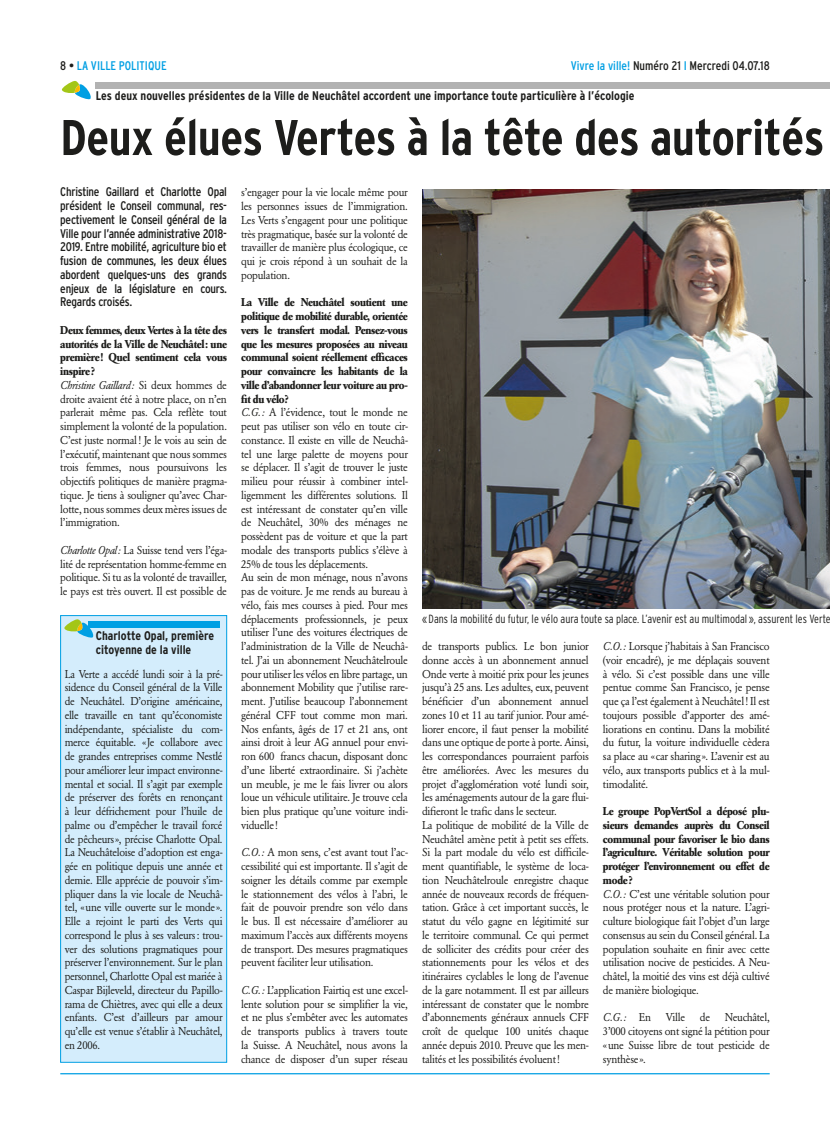
<style>
.page{position:relative;width:830px;height:1134px;background:#fff}
.page>*{position:absolute;margin:0;border:0;box-sizing:border-box;transform-origin:0 0}
.t1{font:700 condensed 50px "Interstate";letter-spacing:-.01em;color:#1d1d1b}
.t2{font:condensed 12.5px/13.8px "Interstate";letter-spacing:-.02em;color:#1d1d1b;text-align:justify}
.t3{font:700 condensed 12.5px/13.8px "Interstate";color:#1d1d1b}
.t4{font:condensed 12.5px "Interstate";color:#1d1d1b}
.t5{font:condensed 12.5px "Interstate";color:#009fe3}
.t6{font:300 condensed 11.88px "Interstate";color:#1d1d1b;scale:.95 1}
.t7{font:11.25px/13.8px "Garamond BE";letter-spacing:-.025em;color:#1d1d1b;text-align:justify;scale:.95 1}
.t8{font:11.25px/13.8px "Garamond BE";letter-spacing:-.025em;color:#1d1d1b;text-align:justify;scale:.94 1}
.t9{font:italic 11.25px "Garamond BE";color:#1d1d1b;scale:.95 1}
.s1{color:#1d1d1b}
.s2{color:#009fe3}
.s3{font-weight:700}
.s4{font-style:italic}
.s5{font-style:normal}
</style>
<div class="page">
<hr style="left:60px;top:1073px;width:709px;height:1px;background:#009fe3">
<div style="left:96px;top:83px;width:733px;height:6px;background:#b2b2b2"></div>
<svg style="left:62px;top:81px;width:29px;height:18px"></svg>
<img style="left:422px;top:189px;width:407px;height:420px">
<div style="left:61px;top:616px;width:165px;height:446px;background:#d4edfc"></div>
<div style="left:60px;top:615px;width:167px;height:447px;border:1px solid #009fe3"></div>
<div style="left:89px;top:621px;width:131px;height:6px;background:#009fe3"></div>
<svg style="left:64px;top:619px;width:29px;height:19px"></svg>
<p class="t5" style="left:60px;top:59px;width:108px"><span class="s1">8 •</span> LA VILLE POLITIQUE</p>
<p class="t4" style="left:570px;top:59px;width:200px"><span class="s2">Vivre la ville!</span> Numéro 21 <span class="s2">I</span> Mercredi 04.07.18</p>
<p class="t3" style="left:96px;top:89px;width:540px">Les deux nouvelles présidentes de la Ville de Neuchâtel accordent une importance toute particulière à l’écologie</p>
<h1 class="t1" style="left:60px;top:110px;width:765px">Deux élues Vertes à la tête des autorités</h1>
<p class="t2" style="left:60px;top:185px;width:168px">Christine Gaillard et Charlotte Opal président le Conseil communal, res&shy;pectivement le Conseil général de la Ville pour l’année administrative 2018- 2019. Entre mobilité, agriculture bio et fusion de communes, les deux élues abordent quelques-uns des grands enjeux de la législature en cours.<br>Regards croisés.</p>
<p class="t7" style="left:60px;top:323px;width:177px;text-align:left"><span class="s3">Deux femmes, deux Vertes à la tête des autorités de la Ville de Neuchâtel: une première! Quel sentiment cela vous inspire?<br></span><span class="s4">Christine Gaillard:</span> Si deux hommes de droite avaient été à notre place, on n’en parlerait même pas. Cela reflète tout simplement la volonté de la population.<br>C’est juste normal! Je le vois au sein de l’exécutif, maintenant que nous sommes trois femmes, nous poursuivons les objectifs politiques de manière pragma&shy;tique. Je tiens à souligner qu’avec Char&shy;lotte, nous sommes deux mères issues de l’immigration.</p>
<p class="t7" style="left:60px;top:543px;width:177px"><span class="s4">Charlotte Opal:</span> La Suisse tend vers l’éga&shy;lité de représentation homme-femme en politique. Si tu as la volonté de travailler, le pays est très ouvert. Il est possible de</p>
<p class="t7" style="left:241px;top:186px;width:177px">s’engager pour la vie locale même pour les personnes issues de l’immigration.<br>Les Verts s’engagent pour une politique très pragmatique, basée sur la volonté de travailler de manière plus écologique, ce qui je crois répond à un souhait de la population.</p>
<p class="t7" style="left:241px;top:296px;width:177px;text-align:left"><span class="s3">La Ville de Neuchâtel soutient une politique de mobilité durable, orientée vers le transfert modal. Pensez-vous que les mesures proposées au niveau communal soient réellement efficaces pour convaincre les habitants de la ville d’abandonner leur voiture au pro&shy;fit du vélo?<br></span><span class="s4">C.G.:</span> A l’évidence, tout le monde ne peut pas utiliser son vélo en toute cir&shy;constance. Il existe en ville de Neuchâ&shy;tel une large palette de moyens pour se déplacer. Il s’agit de trouver le juste milieu pour réussir à combiner intel&shy;ligemment les différentes solutions. Il est intéressant de constater qu’en ville de Neuchâtel, 30% des ménages ne possèdent pas de voiture et que la part modale des transports publics s’élève à 25% de tous les déplacements.<br>Au sein de mon ménage, nous n’avons pas de voiture. Je me rends au bureau à vélo, fais mes courses à pied. Pour mes déplacements professionnels, je peux utiliser l’une des voitures électriques de l’administration de la Ville de Neuchâ&shy;tel. J’ai un abonnement Neuchâtelroule pour utiliser les vélos en libre partage, un abonnement Mobility que j’utilise rare&shy;ment. J’utilise beaucoup l’abonnement général CFF tout comme mon mari.<br>Nos enfants, âgés de 17 et 21 ans, ont ainsi droit à leur AG annuel pour envi&shy;ron 600 francs chacun, disposant donc d’une liberté extraordinaire. Si j’achète un meuble, je me le fais livrer ou alors loue un véhicule utilitaire. Je trouve cela bien plus pratique qu’une voiture indi&shy;viduelle!</p>
<p class="t7" style="left:241px;top:846px;width:177px"><span class="s4">C.O.:</span> A mon sens, c’est avant tout l’ac&shy;cessibilité qui est importante. Il s’agit de soigner les détails comme par exemple le stationnement des vélos à l’abri, le fait de pouvoir prendre son vélo dans le bus. Il est nécessaire d’améliorer au maximum l’accès aux différents moyens de transport. Des mesures pragmatiques peuvent faciliter leur utilisation.</p>
<p class="t7" style="left:241px;top:983px;width:177px"><span class="s4">C.G.:</span> L’application Fairtiq est une excel&shy;lente solution pour se simplifier la vie, et ne plus s’embêter avec les automates de transports publics à travers toute la Suisse. A Neuchâtel, nous avons la chance de disposer d’un super réseau</p>
<p class="t6" style="left:422px;top:612px;width:431px">« Dans la mobilité du futur, le vélo aura toute sa place. L’avenir est au multimodal », assurent les Verte</p>
<p class="t3" style="left:96px;top:629px;width:120px">Charlotte Opal, première citoyenne de la ville</p>
<p class="t7" style="left:422px;top:639px;width:177px;text-align:left">de transports publics. Le bon junior donne accès à un abonnement annuel Onde verte à moitié prix pour les jeunes jusqu’à 25 ans. Les adultes, eux, peuvent bénéficier d’un abonnement annuel zones 10 et 11 au tarif junior. Pour amé&shy;liorer encore, il faut penser la mobilité dans une optique de porte à porte. Ainsi, les correspondances pourraient parfois être améliorées. Avec les mesures du projet d’agglomération voté lundi soir, les aménagements autour de la gare flui&shy;difieront le trafic dans le secteur.<br>La politique de mobilité de la Ville de Neuchâtel amène petit à petit ses effets.<br>Si la part modale du vélo est difficile&shy;ment quantifiable, le système de loca&shy;tion Neuchâtelroule enregistre chaque année de nouveaux records de fréquen&shy;tation. Grâce à cet important succès, le statut du vélo gagne en légitimité sur le territoire communal. Ce qui permet de solliciter des crédits pour créer des stationnements pour les vélos et des itinéraires cyclables le long de l’avenue de la gare notamment. Il est par ailleurs intéressant de constater que le nombre d’abonnements généraux annuels CFF croît de quelque 100 unités chaque année depuis 2010. Preuve que les men&shy;talités et les possibilités évoluent!</p>
<p class="t7" style="left:602px;top:639px;width:177px"><span class="s4">C.O.:</span> Lorsque j’habitais à San Francisco (voir encadré), je me déplaçais souvent à vélo. Si c’est possible dans une ville pentue comme San Francisco, je pense que ça l’est également à Neuchâtel! Il est toujours possible d’apporter des amé&shy;liorations en continu. Dans la mobilité du futur, la voiture individuelle cèdera sa place au «car sharing». L’avenir est au vélo, aux transports publics et à la mul&shy;timodalité.</p>
<p class="t8" style="left:65px;top:667px;width:169px">La Verte a accédé lundi soir à la pré&shy;sidence du Conseil général de la Ville de Neuchâtel. D’origine américaine, elle travaille en tant qu’économiste indépendante, spécialiste du com&shy;merce équitable. «Je collabore avec de grandes entreprises comme Nestlé pour améliorer leur impact environne&shy;mental et social. Il s’agit par exemple de préserver des forêts en renonçant à leur défrichement pour l’huile de palme ou d’empêcher le travail forcé de pêcheurs», précise Charlotte Opal.<br>La Neuchâteloise d’adoption est enga&shy;gée en politique depuis une année et demie. Elle apprécie de pouvoir s’im&shy;pliquer dans la vie locale de Neuchâ&shy;tel, «une ville ouverte sur le monde».<br>Elle a rejoint le parti des Verts qui correspond le plus à ses valeurs: trou&shy;ver des solutions pragmatiques pour préserver l’environnement. Sur le plan personnel, Charlotte Opal est mariée à Caspar Bijleveld, directeur du Papillo&shy;rama de Chiètres, avec qui elle a deux enfants. C’est d’ailleurs par amour qu’elle est venue s’établir à Neuchâtel, en 2006.</p>
<p class="t7" style="left:602px;top:804px;width:177px;text-align:left"><span class="s3">Le groupe PopVertSol a déposé plu&shy;sieurs demandes auprès du Conseil communal pour favoriser le bio dans l’agriculture. Véritable solution pour protéger l’environnement ou effet de mode?<br></span><span class="s4">C.O.:</span> C’est une véritable solution pour nous protéger nous et la nature. L’agri&shy;culture biologique fait l’objet d’un large consensus au sein du Conseil général. La population souhaite en finir avec cette utilisation nocive de pesticides. A Neu&shy;châtel, la moitié des vins est déjà cultivé de manière biologique.</p>
<p class="t9" style="left:602px;top:1011px;width:52px">C.G.: <span class="s5">En</span></p>
<p class="t7" style="left:665px;top:1011px;width:22px">Ville</p>
<p class="t7" style="left:699px;top:1011px;width:12px">de</p>
<p class="t7" style="left:602px;top:1011px;width:177px;text-indent:122px">Neuchâtel, 3’000 citoyens ont signé la pétition pour «une Suisse libre de tout pesticide de synthèse».</p>
</div>
